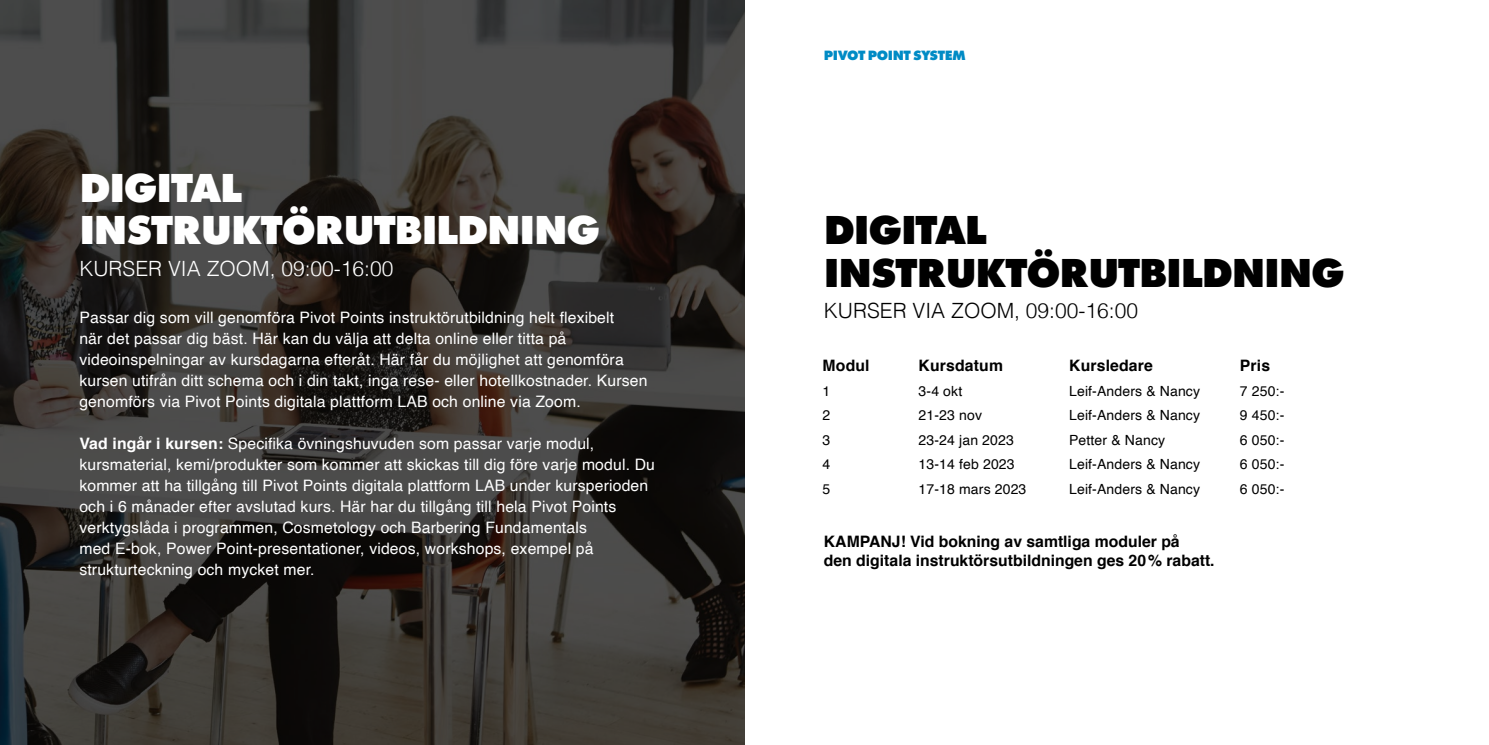
<style>
.page{position:relative;width:1489px;height:745px;background:#fff}
.page>*{position:absolute;margin:0;border:0;box-sizing:border-box;transform-origin:0 0}
.t1{font:800 42px/42px "Futura PT";letter-spacing:-.03em;color:#fff}
.t2{font:800 42px/42px "Futura PT";letter-spacing:-.03em;color:#000}
.t3{font:300 21px "Helvetica";color:#fff}
.t4{font:300 21px "Helvetica";color:#000}
.t5{font:15.75px/21px "Helvetica";letter-spacing:.01em;color:#fff}
.t6{font:700 15.75px/18.9px "Helvetica";color:#000}
.t7{font:14px "Helvetica";letter-spacing:.01em;color:#000}
.t8{font:800 14px "Futura PT";letter-spacing:-.03em;color:#008bc5}
.s1{font-weight:700}
</style>
<div class="page">
<svg style="left:0;top:0;width:744px;height:744px;background:#353230"></svg>
<h1 class="t1" style="left:79px;top:166px;width:522px">DIGITAL<br>INSTRUKTÖRUTBILDNING</h1>
<h2 class="t3" style="left:79px;top:250px;width:315px">KURSER VIA ZOOM, 09:00-16:00</h2>
<p class="t5" style="left:79px;top:307px;width:569px">Passar dig som vill genomföra Pivot Points instruktörutbildning helt flexibelt<br>när det passar dig bäst. Här kan du välja att delta online eller titta på videoinspelningar av kursdagarna efteråt. Här får du möjlighet att genomföra kursen utifrån ditt schema och i din takt, inga rese- eller hotellkostnader. Kursen genomförs via Pivot Points digitala plattform LAB och online via Zoom.</p>
<p class="t5" style="left:79px;top:433px;width:577px"><span class="s1">Vad ingår i kursen:</span> Specifika övningshuvuden som passar varje modul, kursmaterial, kemi/produkter som kommer att skickas till dig före varje modul. Du kommer att ha tillgång till Pivot Points digitala plattform LAB under kursperioden och i 6 månader efter avslutad kurs. Här har du tillgång till hela Pivot Points verktygslåda i programmen, Cosmetology och Barbering Fundamentals<br>med E-bok, Power Point-presentationer, videos, workshops, exempel på strukturteckning och mycket mer.</p>
<p class="t8" style="left:823px;top:47px;width:143px">PIVOT POINT SYSTEM</p>
<h1 class="t2" style="left:823px;top:208px;width:522px">DIGITAL<br>INSTRUKTÖRUTBILDNING</h1>
<h2 class="t4" style="left:823px;top:292px;width:315px">KURSER VIA ZOOM, 09:00-16:00</h2>
<p class="t6" style="left:822px;top:356px;width:48px">Modul</p>
<p class="t6" style="left:918px;top:356px;width:86px">Kursdatum</p>
<p class="t6" style="left:1069px;top:356px;width:85px">Kursledare</p>
<p class="t6" style="left:1239px;top:356px;width:32px">Pris</p>
<p class="t7" style="left:822px;top:380px;width:9px">1</p>
<p class="t7" style="left:918px;top:380px;width:45px">3-4 okt</p>
<p class="t7" style="left:1069px;top:380px;width:132px">Leif-Anders &amp; Nancy</p>
<p class="t7" style="left:1239px;top:380px;width:46px">7 250:-</p>
<p class="t7" style="left:822px;top:404px;width:9px">2</p>
<p class="t7" style="left:918px;top:404px;width:65px">21-23 nov</p>
<p class="t7" style="left:1069px;top:404px;width:132px">Leif-Anders &amp; Nancy</p>
<p class="t7" style="left:1239px;top:404px;width:46px">9 450:-</p>
<p class="t7" style="left:822px;top:429px;width:9px">3</p>
<p class="t7" style="left:918px;top:429px;width:97px">23-24 jan 2023</p>
<p class="t7" style="left:1069px;top:429px;width:97px">Petter &amp; Nancy</p>
<p class="t7" style="left:1239px;top:429px;width:46px">6 050:-</p>
<p class="t7" style="left:822px;top:453px;width:9px">4</p>
<p class="t7" style="left:918px;top:453px;width:97px">13-14 feb 2023</p>
<p class="t7" style="left:1069px;top:453px;width:132px">Leif-Anders &amp; Nancy</p>
<p class="t7" style="left:1239px;top:453px;width:46px">6 050:-</p>
<p class="t7" style="left:822px;top:478px;width:9px">5</p>
<p class="t7" style="left:918px;top:478px;width:109px">17-18 mars 2023</p>
<p class="t7" style="left:1069px;top:478px;width:132px">Leif-Anders &amp; Nancy</p>
<p class="t7" style="left:1239px;top:478px;width:46px">6 050:-</p>
<p class="t6" style="left:823px;top:532px;width:392px">KAMPANJ! Vid bokning av samtliga moduler på<br>den digitala instruktörsutbildningen ges 20 % rabatt.</p>
</div>
